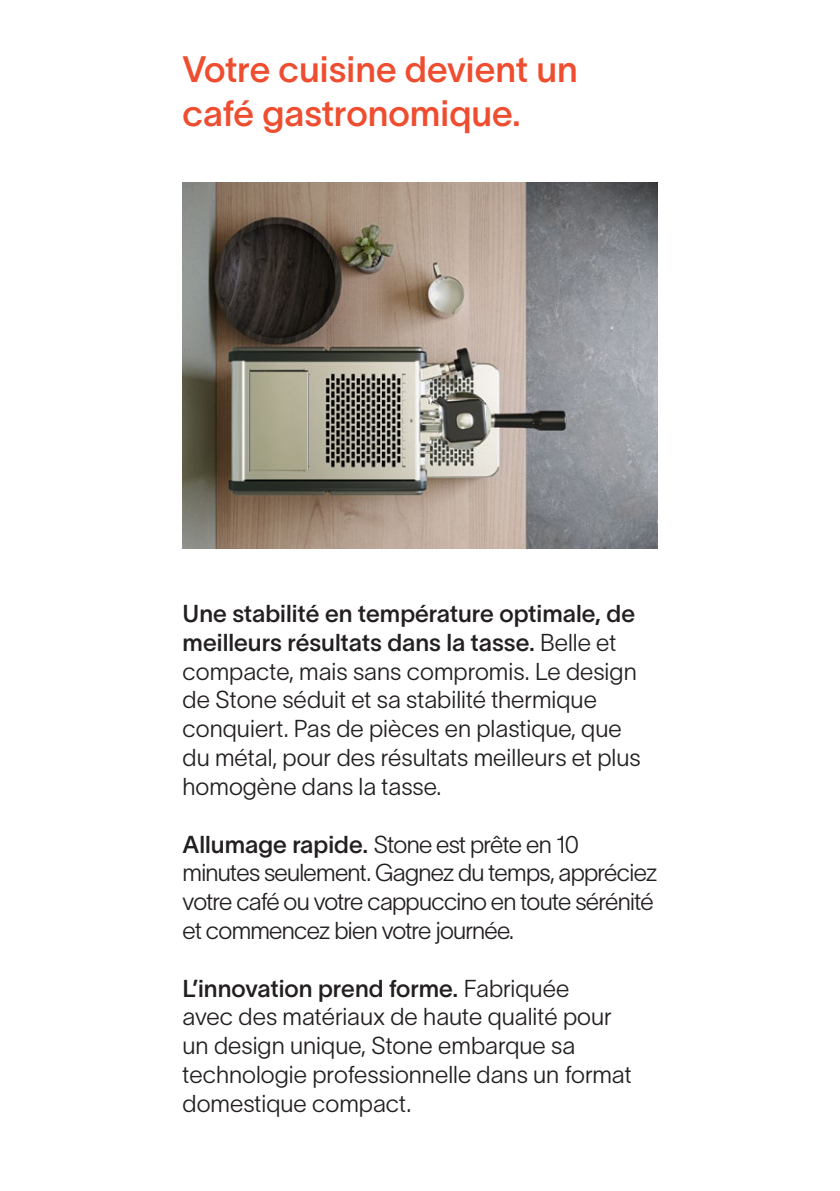
<style>
.page{position:relative;width:840px;height:1191px;background:#fff}
.page>*{position:absolute;margin:0;border:0;box-sizing:border-box;transform-origin:0 0}
.t1{font:36px/43.2px "TWK Lausanne 500";color:#ef4d2f}
.t2{font:24px/28.8px "TWK Lausanne 200";color:#231f20}
.t3{font:24px/28.8px "TWK Lausanne 200";letter-spacing:-.03em;color:#231f20}
.t4{font:24px/28.8px "TWK Lausanne 500";color:#231f20}
.s1{font-family:"TWK Lausanne 200"}
.s2{font-family:"TWK Lausanne 500"}
</style>
<div class="page">
<img style="left:182px;top:182px;width:475px;height:366px">
<h1 class="t1" style="left:182px;top:46px;width:396px">Votre cuisine devient un café gastronomique.</h1>
<p class="t4" style="left:182px;top:597px;width:454px">Une stabilité en température optimale, de meilleurs résultats dans la tasse. <span class="s1">Belle et</span></p>
<p class="t2" style="left:182px;top:655px;width:459px">compacte, mais sans compromis. Le design de Stone séduit et sa stabilité thermique conquiert. Pas de pièces en plastique, que du métal, pour des résultats meilleurs et plus homogène dans la tasse.</p>
<p class="t3" style="left:182px;top:828px;width:476px"><span class="s2">Allumage rapide.</span> Stone est prête en 10 minutes seulement. Gagnez du temps, appréciez votre café ou votre cappuccino en toute sérénité et commencez bien votre journée.</p>
<p class="t4" style="left:182px;top:972px;width:388px">L’innovation prend forme. <span class="s1">Fabriquée</span></p>
<p class="t2" style="left:182px;top:1000px;width:450px">avec des matériaux de haute qualité pour un design unique, Stone embarque sa technologie professionnelle dans un format domestique compact.</p>
</div>
